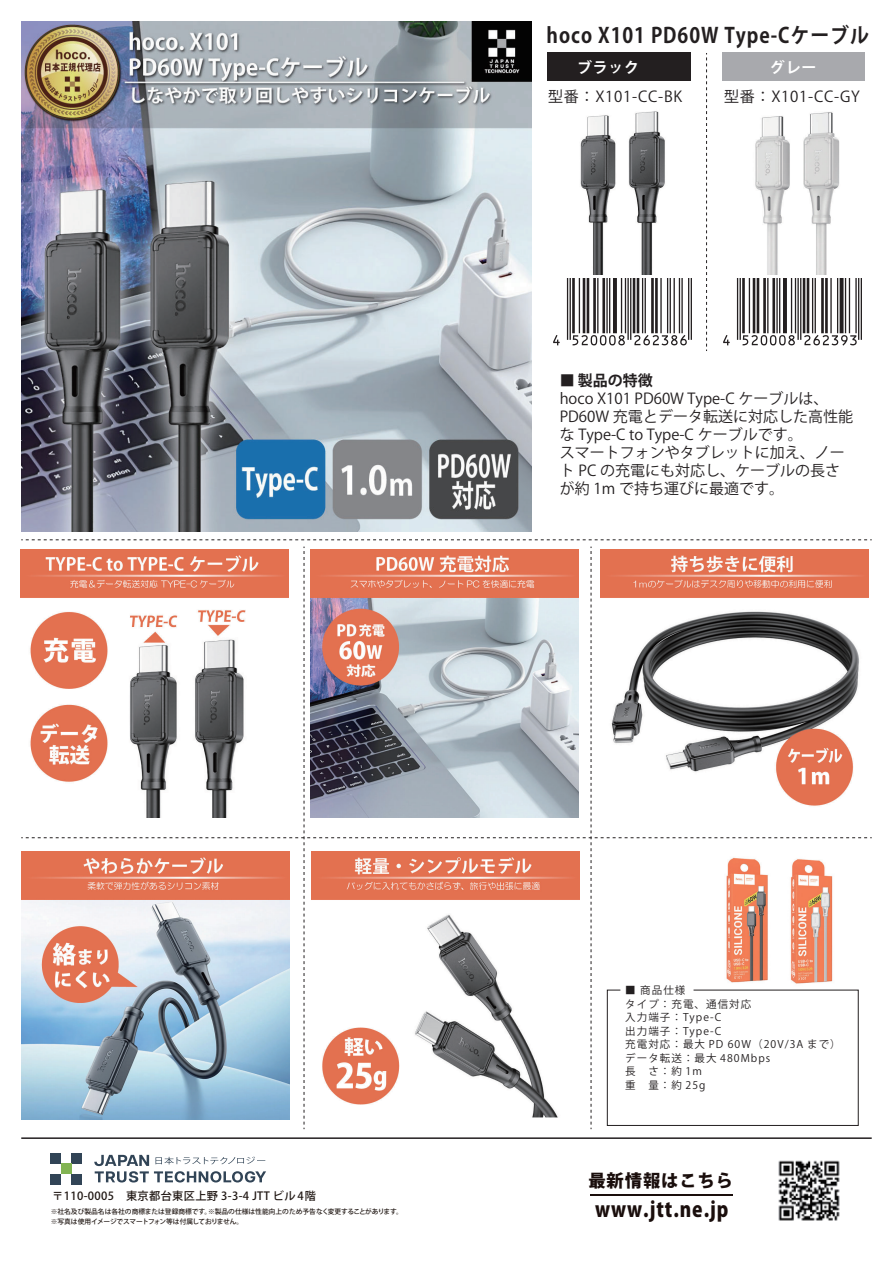
<style>
.page{position:relative;width:893px;height:1263px;background:#fff}
.page>*{position:absolute;margin:0;border:0;box-sizing:border-box;transform-origin:0 0}
.t1{font:700 21px "Koz Go Pr 6 N";letter-spacing:.05em;color:#231f20;scale:.9 1}
.t2{font:800 20.85px "Koz Go Pro";letter-spacing:.05em;color:#1a0e0c;scale:.9 1}
.t3{font:800 17.4px "Koz Go Pro";letter-spacing:.05em;color:#1a0e0c}
.t4{font:15px/18px "Koz Go Pr 6 N";color:#231f20}
.t5{font:15px "Koz Go Pr 6 N";letter-spacing:.05em;color:#231f20}
.t6{font:700 15px "Koz Go Pr 6 N";letter-spacing:.05em;color:#fff}
.t7{font:700 15px "Koz Go Pr 6 N";color:#231f20}
.t8{font:500 11.25px "Koz Go Pro";letter-spacing:.03em;color:#211814}
.t9{font:10.5px/13.5px "Koz Go Pr 6 N";letter-spacing:.1em;color:#231f20}
.t10{font:500 6.75px/10.4px "Koz Go Pro";color:#211814}
</style>
<div class="page">
<img style="left:580px;top:111px;width:85px;height:163px">
<img style="left:755px;top:112px;width:85px;height:162px">
<svg style="left:553px;top:278px;width:139px;height:67px"></svg>
<svg style="left:723px;top:278px;width:139px;height:68px"></svg>
<img style="left:778px;top:1160px;width:62px;height:61px">
<hr style="left:590px;top:1194px;width:142px;height:1px;background:#1a0e0c">
<svg style="left:94px;top:1155px;width:172px;height:27px"></svg>
<div style="left:71px;top:1153px;width:11px;height:10px;background:#314456"></div>
<div style="left:61px;top:1163px;width:10px;height:11px;background:#82b453"></div>
<div style="left:51px;top:1174px;width:10px;height:10px;background:#314456"></div>
<div style="left:71px;top:1174px;width:11px;height:10px;background:#314456"></div>
<div style="left:51px;top:1153px;width:10px;height:10px;background:#314456"></div>
<hr style="left:21px;top:1137px;width:851px;height:2px;background:#231f20">
<svg style="left:21px;top:539px;width:851px;height:1px"></svg>
<svg style="left:21px;top:547px;width:851px;height:582px"></svg>
<svg style="left:706px;top:53px;width:1px;height:298px"></svg>
<div style="left:547px;top:52px;width:143px;height:29px;background:#231f20"></div>
<div style="left:722px;top:52px;width:143px;height:29px;background:#a8a9ad"></div>
<img style="left:21px;top:550px;width:267px;height:268px">
<img style="left:310px;top:550px;width:268px;height:268px">
<img style="left:600px;top:550px;width:268px;height:268px">
<img style="left:22px;top:852px;width:268px;height:268px">
<img style="left:312px;top:852px;width:268px;height:268px">
<img style="left:21px;top:21px;width:510px;height:510px">
<img style="left:719px;top:848px;width:120px;height:139px">
<h1 class="t1" style="left:547px;top:24px;width:360px">hoco X101 PD60W Type-Cケーブル</h1>
<p class="t6" style="left:577px;top:59px;width:64px">ブラック</p>
<p class="t6" style="left:770px;top:59px;width:48px">グレー</p>
<p class="t5" style="left:548px;top:88px;width:136px">型番：X101-CC-BK</p>
<p class="t5" style="left:724px;top:88px;width:137px">型番：X101-CC-GY</p>
<p class="t7" style="left:560px;top:372px;width:95px">■ 製品の特徴</p>
<p class="t4" style="left:560px;top:390px;width:295px">hoco X101 PD60W Type-C ケーブルは、<br>PD60W 充電とデータ転送に対応した高性能な Type-C to Type-C ケーブルです。<br>スマートフォンやタブレットに加え、ノート PC の充電にも対応し、ケーブルの長さが約 1m で持ち運びに最適です。</p>
<p class="t8" style="left:52px;top:1189px;width:265px">〒110-0005 東京都台東区上野 3-3-4 JTT ビル4階</p>
<p class="t10" style="left:51px;top:1206px;width:354px">※社名及び製品名は各社の商標または登録商標です。※製品の仕様は性能向上のため予告なく変更することがあります。※写真は使用イメージでスマートフォン等は付属しておりません。</p>
<p class="t9" style="left:625px;top:984px;width:217px">■ 商品仕様<br>タイプ：充電、通信対応<br>入力端子：Type-C<br>出力端子：Type-C<br>充電対応：最大 PD 60W（20V/3A まで）データ転送：最大 480Mbps<br>長　さ：約 1m<br>重　量：約 25g</p>
<p class="t3" style="left:588px;top:1170px;width:146px">最新情報はこちら</p>
<h2 class="t2" style="left:595px;top:1196px;width:150px">www.jtt.ne.jp</h2>
</div>
